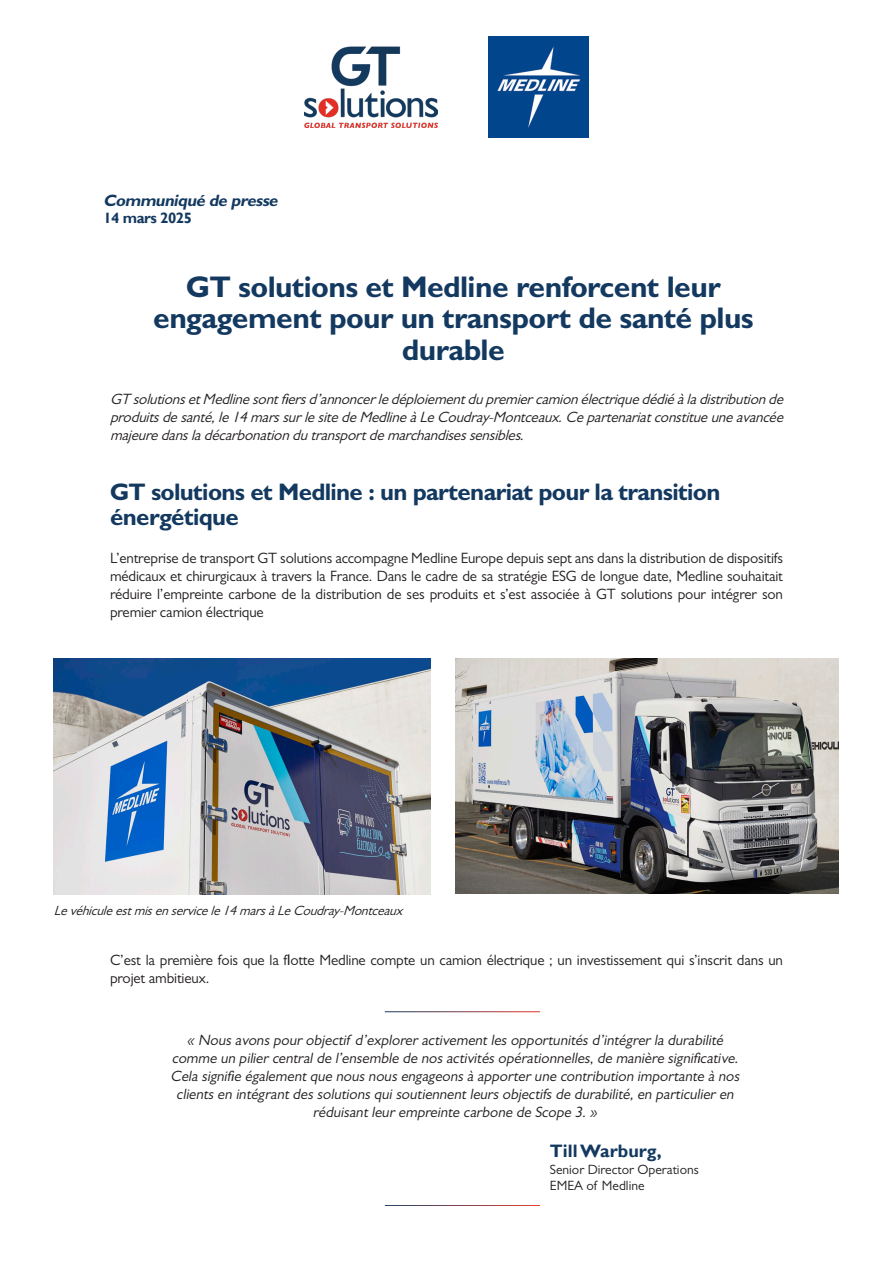
<style>
.page{position:relative;width:893px;height:1263px;background:#fff}
.page>*{position:absolute;margin:0;border:0;box-sizing:border-box;transform-origin:0 0}
.t1{font:700 30px/31.5px "Gill Sans";letter-spacing:-.02em;color:#133960;text-align:center}
.t2{font:700 24px/25.5px "Gill Sans";letter-spacing:-.03em;color:#133960}
.t3{font:700 18px "Gill Sans";color:#133960}
.t4{font:italic 700 16.5px "Gill Sans";color:#133960}
.t5{font:italic 15px/18px "Gill Sans";color:#231f20;text-align:justify}
.t6{font:15px/18px "Gill Sans";letter-spacing:-.01em;color:#231f20;text-align:justify}
.t7{font:700 15px "Gill Sans";letter-spacing:-.03em;color:#133960}
.t8{font:italic 13.5px "Gill Sans";color:#231f20}
.t9{font:13.5px "Gill Sans";color:#231f20}
</style>
<div class="page">
<img style="left:54px;top:659px;width:377px;height:235px">
<img style="left:455px;top:659px;width:384px;height:235px">
<img style="left:304px;top:46px;width:134px;height:81px">
<img style="left:489px;top:36px;width:100px;height:101px">
<p class="t4" style="left:103px;top:190px;width:179px">Communiqué de presse</p>
<p class="t7" style="left:103px;top:209px;width:90px">14 mars 2025</p>
<p class="t1" style="left:153px;top:270px;width:602px">GT solutions et Medline renforcent leur engagement pour un transport de santé plus durable</p>
<p class="t5" style="left:110px;top:389px;width:679px">GTsolutionsetMedlinesontfiersd’annoncerledéploiementdupremiercamionélectriquedédiéàladistributionde produitsdesanté,le14marssurlesitedeMedlineàLeCoudray -Montceaux.Cepartenariatconstitueuneavancée majeuredansladécarbonationdutransportdemarchandisessensibles.</p>
<p class="t2" style="left:110px;top:478px;width:612px">GT solutions et Medline : un partenariat pour la transition énergétique</p>
<p class="t6" style="left:110px;top:548px;width:674px">L’entreprise de transport GT solutions accompagne Medline Europe depuis sept ans dans la distribution de dispositifs médicaux et chirurgicaux à travers la France. Dans le cadre de sa stratégie ESG de longue date, Medline souhaitait réduire l’empreinte carbone de la distribution de ses produits et s’est associée à GT solutions pour intégrer son premier camion électrique</p>
<p class="t8" style="left:54px;top:903px;width:354px">Levéhiculeestmisenservicele14marsàLeCoudray -Montceaux</p>
<p class="t6" style="left:110px;top:951px;width:674px">C’est la première fois que la flotte Medline compte un camion électrique ; un investissement qui s’inscrit dans un projet ambitieux.</p>
<p class="t5" style="left:171px;top:1031px;width:573px;text-align:center">« Nous avons pourobjectif d’exploreractivementles opportunités d’intég rerla durabilité comme un piliercentralde l’ensemble de nos activités opérationnelles,de manière significative.<br>Cela signifie égalementque nous nous engageons à apporterune contribution importante à nos clients en intégrantdes solutions quisoutiennentleurs objectifs de durabilité,en particulieren réduisantleurempreinte carbone de Scope 3.»</p>
<p class="t3" style="left:550px;top:1140px;width:113px">Till Warburg,</p>
<p class="t9" style="left:550px;top:1161px;width:150px">Senior Director Operations</p>
<p class="t9" style="left:550px;top:1178px;width:96px">EMEA of Medline</p>
</div>
